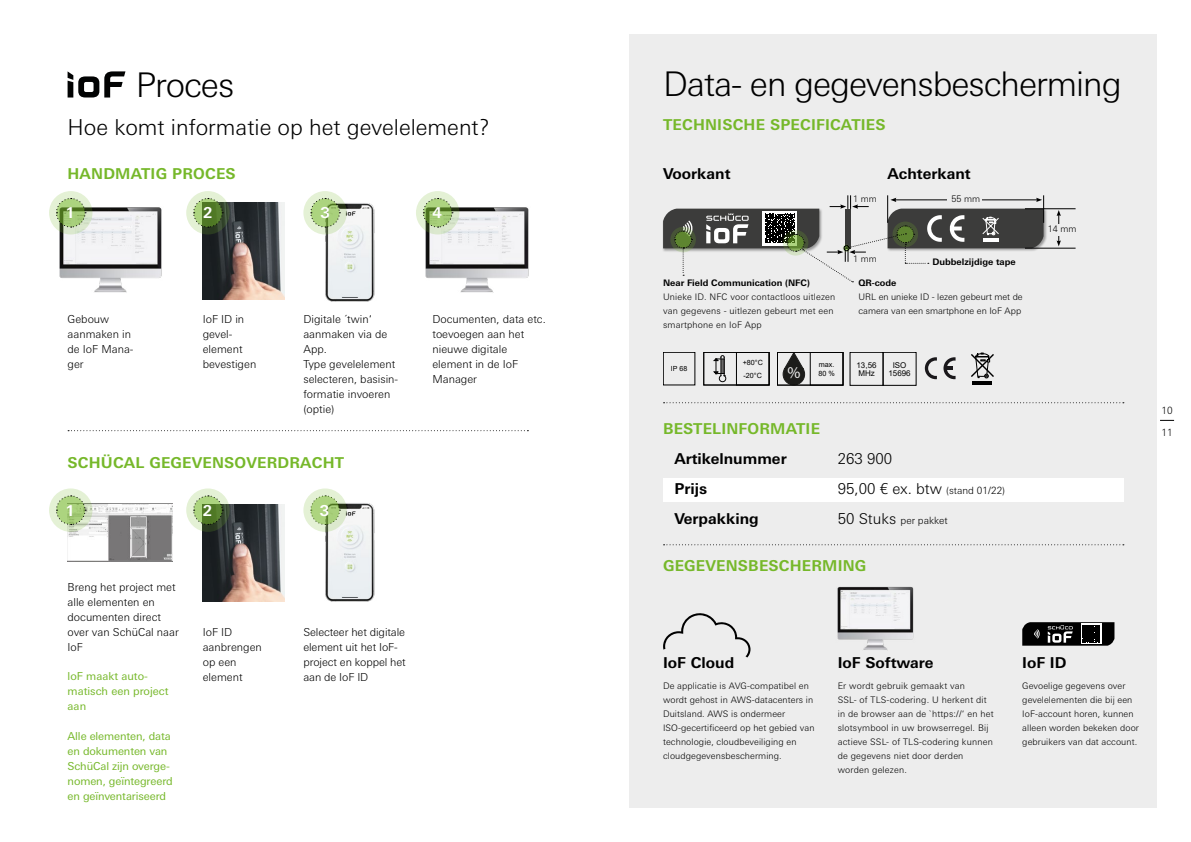
<style>
.page{position:relative;width:1191px;height:842px;background:#fff}
.page>*{position:absolute;margin:0;border:0;box-sizing:border-box;transform-origin:0 0}
.t1{font:300 34px "Univers For Schueco 330";letter-spacing:-.03em;color:#000}
.t2{font:300 22px "Univers For Schueco 330";color:#000}
.t3{font:16.4px "Myriad Pro";color:#fff}
.t4{font:700 15px "Univers For Schueco 630";letter-spacing:.01em;color:#76b82a}
.t5{font:700 15px/30px "Univers For Schueco 630";color:#000}
.t6{font:300 15px/30px "Univers For Schueco 330";color:#000}
.t7{font:700 15px "Univers For Schueco 630";color:#fff}
.t8{font:300 11px/15px "Univers For Schueco 330";color:#000}
.t9{font:11px/15px "Univers For Schueco 430 Reg";letter-spacing:-.01em;color:#76b82a}
.t10{font:300 10px "Univers For Schueco 330";color:#000}
.t11{font:300 9px/14px "Univers For Schueco 330";letter-spacing:.01em;color:#000}
.t12{font:700 9px "Univers For Schueco 630";color:#000}
.t13{font:8px/8px "Arial";color:#000}
.t14{font:7.2px/8.7px "Arial";color:#000}
.t15{font:7px "Arial";color:#000}
.s1{font-size:10px}
.s2{font-size:15px}
</style>
<div class="page">
<div style="left:629px;top:34px;width:528px;height:774px;background:#ededed"></div>
<div style="left:663px;top:478px;width:460px;height:24px;background:#fff"></div>
<svg style="left:663px;top:613px;width:88px;height:45px"></svg>
<img style="left:52px;top:203px;width:110px;height:90px">
<img style="left:325px;top:503px;width:50px;height:99px">
<img style="left:312px;top:193px;width:63px;height:109px">
<img style="left:419px;top:203px;width:110px;height:90px">
<img style="left:837px;top:586px;width:77px;height:65px">
<img style="left:203px;top:504px;width:81px;height:97px">
<svg style="left:1022px;top:622px;width:92px;height:24px"></svg>
<hr style="left:1025px;top:209px;width:50px;height:1px;background:#000">
<hr style="left:1025px;top:248px;width:50px;height:1px;background:#000">
<svg style="left:1056px;top:210px;width:5px;height:36px"></svg>
<div style="left:1052px;top:224px;width:14px;height:11px;background:#ededed"></div>
<svg style="left:663px;top:402px;width:460px;height:1px"></svg>
<svg style="left:663px;top:544px;width:460px;height:1px"></svg>
<img style="left:203px;top:203px;width:81px;height:97px">
<img style="left:67px;top:504px;width:106px;height:57px">
<svg style="left:68px;top:71px;width:57px;height:27px"></svg>
<svg style="left:68px;top:430px;width:460px;height:1px"></svg>
<svg style="left:49px;top:191px;width:43px;height:43px"></svg>
<svg style="left:55px;top:197px;width:31px;height:31px"></svg>
<svg style="left:186px;top:191px;width:44px;height:43px"></svg>
<svg style="left:193px;top:197px;width:30px;height:31px"></svg>
<svg style="left:303px;top:191px;width:44px;height:43px"></svg>
<svg style="left:310px;top:197px;width:30px;height:31px"></svg>
<svg style="left:416px;top:191px;width:43px;height:43px"></svg>
<svg style="left:422px;top:197px;width:31px;height:31px"></svg>
<svg style="left:186px;top:488px;width:44px;height:44px"></svg>
<svg style="left:193px;top:495px;width:30px;height:30px"></svg>
<svg style="left:303px;top:488px;width:44px;height:44px"></svg>
<svg style="left:311px;top:496px;width:28px;height:28px"></svg>
<svg style="left:49px;top:488px;width:43px;height:44px"></svg>
<svg style="left:55px;top:495px;width:31px;height:30px"></svg>
<div style="left:663px;top:352px;width:32px;height:33px;border:1px solid #000"></div>
<div style="left:850px;top:352px;width:33px;height:34px;border:1px solid #000"></div>
<div style="left:883px;top:352px;width:33px;height:34px;border:1px solid #000"></div>
<svg style="left:782px;top:354px;width:23px;height:29px"></svg>
<div style="left:777px;top:352px;width:66px;height:33px;border:1px solid #000"></div>
<div style="left:810px;top:352px;width:33px;height:33px;border:1px solid #000"></div>
<svg style="left:714px;top:355px;width:12px;height:27px"></svg>
<div style="left:703px;top:352px;width:66px;height:33px;border:1px solid #000"></div>
<div style="left:736px;top:352px;width:33px;height:33px;border:1px solid #000"></div>
<svg style="left:925px;top:357px;width:12px;height:22px"></svg>
<svg style="left:943px;top:357px;width:12px;height:22px"></svg>
<svg style="left:971px;top:353px;width:23px;height:25px"></svg>
<hr style="left:972px;top:381px;width:20px;height:4px;background:#000">
<svg style="left:663px;top:195px;width:381px;height:87px"></svg>
<hr style="left:983px;top:239px;width:15px;height:3px;background:#fff">
<svg style="left:1160px;top:420px;width:14px;height:1px"></svg>
<h1 class="t1" style="left:136px;top:65px;width:100px">Proces</h1>
<h2 class="t2" style="left:68px;top:114px;width:423px">Hoe komt informatie op het gevelelement?</h2>
<h3 class="t4" style="left:68px;top:164px;width:170px">HANDMATIG PROCES</h3>
<h3 class="t7" style="left:65px;top:204px;width:11px">1</h3>
<h3 class="t7" style="left:203px;top:204px;width:11px">2</h3>
<h3 class="t7" style="left:320px;top:204px;width:11px">3</h3>
<h3 class="t7" style="left:432px;top:204px;width:11px">4</h3>
<p class="t8" style="left:68px;top:312px;width:67px">Gebouw aanmaken in de IoF Mana&shy;ger</p>
<p class="t8" style="left:203px;top:312px;width:55px">IoF ID in gevel&shy;element bevestigen</p>
<p class="t8" style="left:303px;top:312px;width:96px">Digitale ´twin‘ aanmaken via de<br>App.<br>Type gevelelement selecteren, basisin&shy;formatie invoeren (optie)</p>
<p class="t8" style="left:432px;top:312px;width:115px">Documenten, data etc. toevoegen aan het nieuwe digitale element in de IoF<br>Manager</p>
<h3 class="t4" style="left:68px;top:453px;width:278px">SCHÜCAL GEGEVENSOVERDRACHT</h3>
<h3 class="t7" style="left:65px;top:501px;width:11px">1</h3>
<h3 class="t7" style="left:203px;top:501px;width:11px">2</h3>
<h3 class="t7" style="left:320px;top:501px;width:11px">3</h3>
<p class="t8" style="left:68px;top:580px;width:113px">Breng het project met alle elementen en documenten direct over van SchüCal naar<br>IoF</p>
<p class="t8" style="left:203px;top:625px;width:61px">IoF ID aanbrengen op een</p>
<p class="t9" style="left:68px;top:669px;width:82px">loF maakt auto-</p>
<p class="t8" style="left:203px;top:670px;width:41px">element</p>
<p class="t9" style="left:68px;top:684px;width:102px">matisch een project aan</p>
<p class="t9" style="left:68px;top:729px;width:107px">Alle elementen, data en dokumenten van<br>SchüCal zijn overge&shy;nomen, geïntegreerd en geïnventariseerd</p>
<p class="t8" style="left:303px;top:625px;width:104px">Selecteer het digitale element uit het IoF&shy;project en koppel het aan de IoF ID</p>
<h1 class="t1" style="left:663px;top:65px;width:460px">Data- en gegevensbescherming</h1>
<h3 class="t4" style="left:663px;top:116px;width:224px">TECHNISCHE SPECIFICATIES</h3>
<h3 class="t5" style="left:663px;top:158px;width:69px">Voorkant</h3>
<h3 class="t5" style="left:887px;top:158px;width:85px">Achterkant</h3>
<p class="t11" style="left:951px;top:192px;width:30px">55 mm</p>
<p class="t11" style="left:853px;top:192px;width:25px">1 mm</p>
<p class="t12" style="left:663px;top:277px;width:148px">Near Field Communication (NFC)</p>
<p class="t11" style="left:663px;top:290px;width:174px">Unieke ID. NFC voor contactloos uitlezen van gegevens - uitlezen gebeurt met een smartphone en IoF App</p>
<p class="t11" style="left:853px;top:252px;width:25px">1 mm</p>
<p class="t12" style="left:932px;top:257px;width:85px">Dubbelzijdige tape</p>
<p class="t12" style="left:858px;top:277px;width:39px">QR-code</p>
<p class="t11" style="left:858px;top:290px;width:166px">URL en unieke ID - lezen gebeurt met de camera van een smartphone en IoF App</p>
<p class="t14" style="left:742px;top:355px;width:22px;line-height:13.7px">+80°C -20°C</p>
<p class="t15" style="left:671px;top:364px;width:18px">IP 68</p>
<p class="t13" style="left:856px;top:361px;width:21px">13,56<br>MHz</p>
<p class="t13" style="left:892px;top:361px;width:15px">ISO</p>
<p class="t14" style="left:818px;top:360px;width:18px">max.<br>80 %</p>
<h3 class="t3" style="left:787px;top:362px;width:15px">%</h3>
<p class="t13" style="left:888px;top:369px;width:24px">15696</p>
<h3 class="t4" style="left:663px;top:419px;width:158px">BESTELINFORMATIE</h3>
<h3 class="t5" style="left:674px;top:444px;width:114px">Artikelnummer<br>Prijs<br>Verpakking</h3>
<h3 class="t6" style="left:837px;top:444px;width:169px">263 900<br>95,00 € ex. btw <span class="s1">(stand 01/22)</span></h3>
<p class="t10" style="left:837px;top:515px;width:112px"><span class="s2">50 Stuks</span> per pakket</p>
<h3 class="t4" style="left:663px;top:557px;width:205px">GEGEVENSBESCHERMING</h3>
<p class="t11" style="left:1047px;top:222px;width:30px">14 mm</p>
<p class="t10" style="left:1161px;top:404px;width:13px">10</p>
<p class="t10" style="left:1161px;top:426px;width:13px">11</p>
<h3 class="t5" style="left:663px;top:647px;width:73px">IoF Cloud</h3>
<p class="t11" style="left:663px;top:679px;width:153px">De applicatie is AVG-compatibel en wordt gehost in AWS-datacenters in Duitsland. AWS is ondermeer ISO-gecertificeerd op het gebied van technologie, cloudbeveiliging en cloudgegevensbescherming.</p>
<h3 class="t5" style="left:837px;top:647px;width:97px">IoF Software</h3>
<p class="t11" style="left:837px;top:679px;width:157px">Er wordt gebruik gemaakt van<br>SSL- of TLS-codering. U herkent dit in de browser aan de `https://‘ en het slotsymbool in uw browserregel. Bij actieve SSL- of TLS-codering kunnen de gegevens niet door derden worden gelezen.</p>
<h3 class="t5" style="left:1022px;top:647px;width:46px">IoF ID</h3>
<p class="t11" style="left:1022px;top:679px;width:118px">Gevoelige gegevens over gevelelementen die bij een<br>IoF-account horen, kunnen alleen worden bekeken door gebruikers van dat account.</p>
</div>
